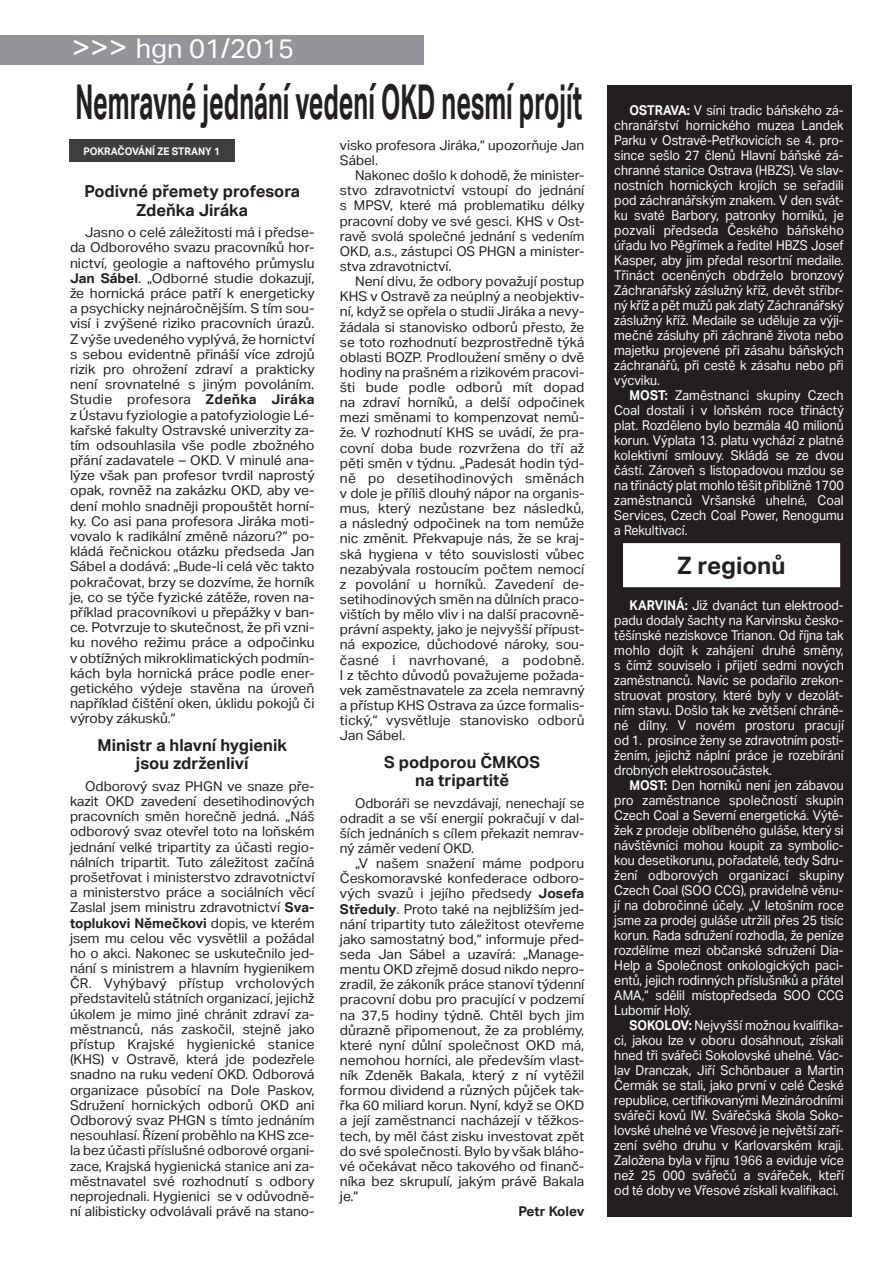
<style>
.page{position:relative;width:893px;height:1263px;background:#fff}
.page>*{position:absolute;margin:0;border:0;box-sizing:border-box;transform-origin:0 0}
.t1{font:700 48px "Aktiv Grotesk";color:#231f20;scale:.52 1}
.t2{font:27px "Aktiv Grotesk";color:#fff}
.t3{font:700 24px "Aktiv Grotesk";color:#231f20}
.t4{font:700 16.5px/18.1px "Aktiv Grotesk";color:#231f20;text-align:center}
.t5{font:13.5px/15.1px "Aktiv Grotesk";color:#231f20;text-align:justify}
.t6{font:13.5px/15px "Aktiv Grotesk";color:#fff;text-align:justify;scale:.92 1}
.t7{font:700 13.5px "Aktiv Grotesk";color:#231f20}
.t8{font:700 10.5px "Aktiv Grotesk";color:#fff;scale:.95 1}
.s1{font-size:31.5px}
.s2{font-weight:700}
</style>
<div class="page">
<div style="left:607px;top:85px;width:244px;height:1131px;background:#231f20"></div>
<div style="left:624px;top:545px;width:215px;height:41px;background:#fff"></div>
<div style="left:623px;top:543px;width:217px;height:44px;border:3px solid #fff"></div>
<div style="left:0;top:36px;width:423px;height:29px;background:#939598"></div>
<div style="left:69px;top:140px;width:166px;height:22px;background:#3e3e3f"></div>
<h2 class="t2" style="left:72px;top:33px;width:223px"><span class="s1">&gt;&gt;&gt;</span> hgn 01/2015</h2>
<h1 class="t1" style="left:75px;top:73px;width:976px">Nemravné jednání vedení OKD nesmí projít</h1>
<p class="t8" style="left:83px;top:145px;width:145px">POKRAČOVÁNÍ ZE STRANY 1</p>
<p class="t4" style="left:84px;top:182px;width:217px">Podivné přemety profesora<br>Zdeňka Jiráka</p>
<p class="t5" style="left:70px;top:225px;width:246px;text-indent:15px">Jasno o celé záležitosti má i předse&shy;da Odborového svazu pracovníků hor&shy;nictví, geologie a naftového průmyslu <span class="s2">Jan Sábel</span>. „Odborné studie dokazují, že hornická práce patří k energeticky a psychicky nejnáročnějším. S tím sou&shy;visí i zvýšené riziko pracovních úrazů.<br>Z výše uvedeného vyplývá, že hornictví s sebou evidentně přináší více zdrojů rizik pro ohrožení zdraví a prakticky není srovnatelné s jiným povoláním.<br>Studie profesora <span class="s2">Zdeňka Jiráka </span>z Ústavu fyziologie a patofyziologie Lé&shy;kařské fakulty Ostravské univerzity za&shy;tím odsouhlasila vše podle zbožného přání zadavatele – OKD. V minulé ana&shy;lýze však pan profesor tvrdil naprostý opak, rovněž na zakázku OKD, aby ve&shy;dení mohlo snadněji propouštět horní&shy;ky. Co asi pana profesora Jiráka moti&shy;vovalo k radikální změně názoru?“ po&shy;kládá řečnickou otázku předseda Jan Sábel a dodává: „Bude-li celá věc takto pokračovat, brzy se dozvíme, že horník je, co se týče fyzické zátěže, roven na&shy;příklad pracovníkovi u přepážky v ban&shy;ce. Potvrzuje to skutečnost, že při vzni&shy;ku nového režimu práce a odpočinku v obtížných mikroklimatických podmín&shy;kách byla hornická práce podle ener&shy;getického výdeje stavěna na úroveň například čištění oken, úklidu pokojů či výroby zákusků.“</p>
<p class="t4" style="left:98px;top:736px;width:191px">Ministr a hlavní hygienik jsou zdrženliví</p>
<p class="t5" style="left:70px;top:778px;width:246px;text-indent:15px">Odborový svaz PHGN ve snaze pře&shy;kazit OKD zavedení desetihodinových pracovních směn horečně jedná. „Náš odborový svaz otevřel toto na loňském jednání velké tripartity za účasti regio&shy;nálních tripartit. Tuto záležitost začíná prošetřovat i ministerstvo zdravotnictví a ministerstvo práce a sociálních věcí Zaslal jsem ministru zdravotnictví <span class="s2">Sva&shy;toplukovi Němečkovi</span> dopis, ve kterém jsem mu celou věc vysvětlil a požádal ho o akci. Nakonec se uskutečnilo jed&shy;nání s ministrem a hlavním hygienikem ČR. Vyhýbavý přístup vrcholových představitelů státních organizací, jejichž úkolem je mimo jiné chránit zdraví za&shy;městnanců, nás zaskočil, stejně jako přístup Krajské hygienické stanice (KHS) v Ostravě, která jde podezřele snadno na ruku vedení OKD. Odborová organizace působící na Dole Paskov, Sdružení hornických odborů OKD ani Odborový svaz PHGN s tímto jednáním nesouhlasí. Řízení proběhlo na KHS zce&shy;la bez účasti příslušné odborové organi&shy;zace, Krajská hygienická stanice ani za&shy;městnavatel své rozhodnutí s odbory neprojednali. Hygienici se v odůvodně&shy;ní alibisticky odvolávali právě na stano-</p>
<p class="t5" style="left:340px;top:137px;width:246px">visko profesora Jiráka,“ upozorňuje Jan<br>Sábel.</p>
<p class="t5" style="left:340px;top:168px;width:246px;text-indent:15px">Nakonec došlo k dohodě, že minister&shy;stvo zdravotnictví vstoupí do jednání s MPSV, které má problematiku délky pracovní doby ve své gesci. KHS v Ost&shy;ravě svolá společné jednání s vedením OKD, a.s., zástupci OS PHGN a minister&shy;stva zdravotnictví.</p>
<p class="t5" style="left:340px;top:274px;width:246px;text-indent:15px">Není divu, že odbory považují postup KHS v Ostravě za neúplný a neobjektiv&shy;ní, když se opřela o studii Jiráka a nevy&shy;žádala si stanovisko odborů přesto, že se toto rozhodnutí bezprostředně týká oblasti BOZP. Prodloužení směny o dvě hodiny na prašném a rizikovém pracovi&shy;šti bude podle odborů mít dopad na zdraví horníků, a delší odpočinek mezi směnami to kompenzovat nemů&shy;že. V rozhodnutí KHS se uvádí, že pra&shy;covní doba bude rozvržena do tří až pěti směn v týdnu. „Padesát hodin týd&shy;ně po desetihodinových směnách v dole je příliš dlouhý nápor na organis&shy;mus, který nezůstane bez následků, a následný odpočinek na tom nemůže nic změnit. Překvapuje nás, že se kraj&shy;ská hygiena v této souvislosti vůbec nezabývala rostoucím počtem nemocí z povolání u horníků. Zavedení de&shy;setihodinových směn na důlních praco&shy;vištích by mělo vliv i na další pracovně&shy;právní aspekty, jako je nejvyšší přípust&shy;ná expozice, důchodové nároky, sou&shy;časné i navrhované, a podobně.<br>I z těchto důvodů považujeme požada&shy;vek zaměstnavatele za zcela nemravný a přístup KHS Ostrava za úzce formalis&shy;tický,“ vysvětluje stanovisko odborů Jan Sábel.</p>
<p class="t4" style="left:384px;top:753px;width:157px">S podporou ČMKOS na tripartitě</p>
<p class="t5" style="left:340px;top:795px;width:246px;text-indent:15px">Odboráři se nevzdávají, nenechají se odradit a se vší energií pokračují v dal&shy;ších jednáních s cílem překazit nemrav&shy;ný záměr vedení OKD.</p>
<p class="t5" style="left:340px;top:856px;width:246px;text-indent:15px">„V našem snažení máme podporu Českomoravské konfederace odboro&shy;vých svazů i jejího předsedy <span class="s2">Josefa Středuly</span>. Proto také na nejbližším jed&shy;nání tripartity tuto záležitost otevřeme jako samostatný bod,“ informuje před&shy;seda Jan Sábel a uzavírá: „Manage&shy;mentu OKD zřejmě dosud nikdo nepro&shy;zradil, že zákoník práce stanoví týdenní pracovní dobu pro pracující v podzemí na 37,5 hodiny týdně. Chtěl bych jim důrazně připomenout, že za problémy, které nyní důlní společnost OKD má, nemohou horníci, ale především vlast&shy;ník Zdeněk Bakala, který z ní vytěžil formou dividend a různých půjček tak&shy;řka 60 miliard korun. Nyní, když se OKD a její zaměstnanci nacházejí v těžkos&shy;tech, by měl část zisku investovat zpět do své společnosti. Bylo by však bláho&shy;vé očekávat něco takového od finanč&shy;níka bez skrupulí, jakým právě Bakala je.“</p>
<p class="t7" style="left:518px;top:1203px;width:67px">Petr Kolev</p>
<p class="t6" style="left:614px;top:103px;width:251px;text-indent:15px"><span class="s2">OSTRAVA:</span> V síni tradic báňského zá&shy;chranářství hornického muzea Landek Parku v Ostravě-Petřkovicích se 4. pro&shy;since sešlo 27 členů Hlavní báňské zá&shy;chranné stanice Ostrava (HBZS). Ve slav&shy;nostních hornických krojích se seřadili pod záchranářským znakem. V den svát&shy;ku svaté Barbory, patronky horníků, je pozvali předseda Českého báňského úřadu Ivo Pěgřímek a ředitel HBZS Josef Kasper, aby jim předal resortní medaile.<br>Třináct oceněných obdrželo bronzový Záchranářský záslužný kříž, devět stříbr&shy;ný kříž a pět mužů pak zlatý Záchranářský záslužný kříž. Medaile se uděluje za výji&shy;mečné zásluhy při záchraně života nebo majetku projevené při zásahu báňských záchranářů, při cestě k zásahu nebo při výcviku.</p>
<p class="t6" style="left:614px;top:388px;width:251px;text-indent:15px"><span class="s2">MOST:</span> Zaměstnanci skupiny Czech Coal dostali i v loňském roce třináctý plat. Rozděleno bylo bezmála 40 milionů korun. Výplata 13. platu vychází z platné kolektivní smlouvy. Skládá se ze dvou částí. Zároveň s listopadovou mzdou se na třináctý plat mohlo těšit přibližně 1700 zaměstnanců Vršanské uhelné, Coal Services, Czech Coal Power, Renogumu a Rekultivací.</p>
<h3 class="t3" style="left:678px;top:550px;width:109px">Z regionů</h3>
<p class="t6" style="left:614px;top:598px;width:251px;text-indent:15px"><span class="s2">KARVINÁ:</span> Již dvanáct tun elektrood&shy;padu dodaly šachty na Karvinsku česko&shy;těšínské neziskovce Trianon. Od října tak mohlo dojít k zahájení druhé směny, s čímž souviselo i přijetí sedmi nových zaměstnanců. Navíc se podařilo zrekon&shy;struovat prostory, které byly v dezolát&shy;ním stavu. Došlo tak ke zvětšení chráně&shy;né dílny. V novém prostoru pracují od 1. prosince ženy se zdravotním posti&shy;žením, jejichž náplní práce je rozebírání drobných elektrosoučástek.</p>
<p class="t6" style="left:614px;top:778px;width:251px;text-indent:15px"><span class="s2">MOST:</span> Den horníků není jen zábavou pro zaměstnance společností skupin Czech Coal a Severní energetická. Výtě&shy;žek z prodeje oblíbeného guláše, který si návštěvníci mohou koupit za symbolic&shy;kou desetikorunu, pořadatelé, tedy Sdru&shy;žení odborových organizací skupiny Czech Coal (SOO CCG), pravidelně věnu&shy;jí na dobročinné účely. „V letošním roce jsme za prodej guláše utržili přes 25 tisíc korun. Rada sdružení rozhodla, že peníze rozdělíme mezi občanské sdružení Dia-Help a Společnost onkologických paci&shy;entů, jejich rodinných příslušníků a přátel AMA,“ sdělil místopředseda SOO CCG Lubomír Holý.</p>
<p class="t6" style="left:614px;top:1018px;width:251px;text-indent:15px"><span class="s2">SOKOLOV:</span> Nejvyšší možnou kvalifika&shy;ci, jakou lze v oboru dosáhnout, získali hned tři svářeči Sokolovské uhelné. Vác&shy;lav Dranczak, Jiří Schönbauer a Martin Čermák se stali, jako první v celé České republice, certifikovanými Mezinárodními svářeči kovů IW. Svářečská škola Soko&shy;lovské uhelné ve Vřesové je největší zaří&shy;zení svého druhu v Karlovarském kraji.<br>Založena byla v říjnu 1966 a eviduje více než 25 000 svářečů a svářeček, kteří od té doby ve Vřesové získali kvalifikaci.</p>
</div>
